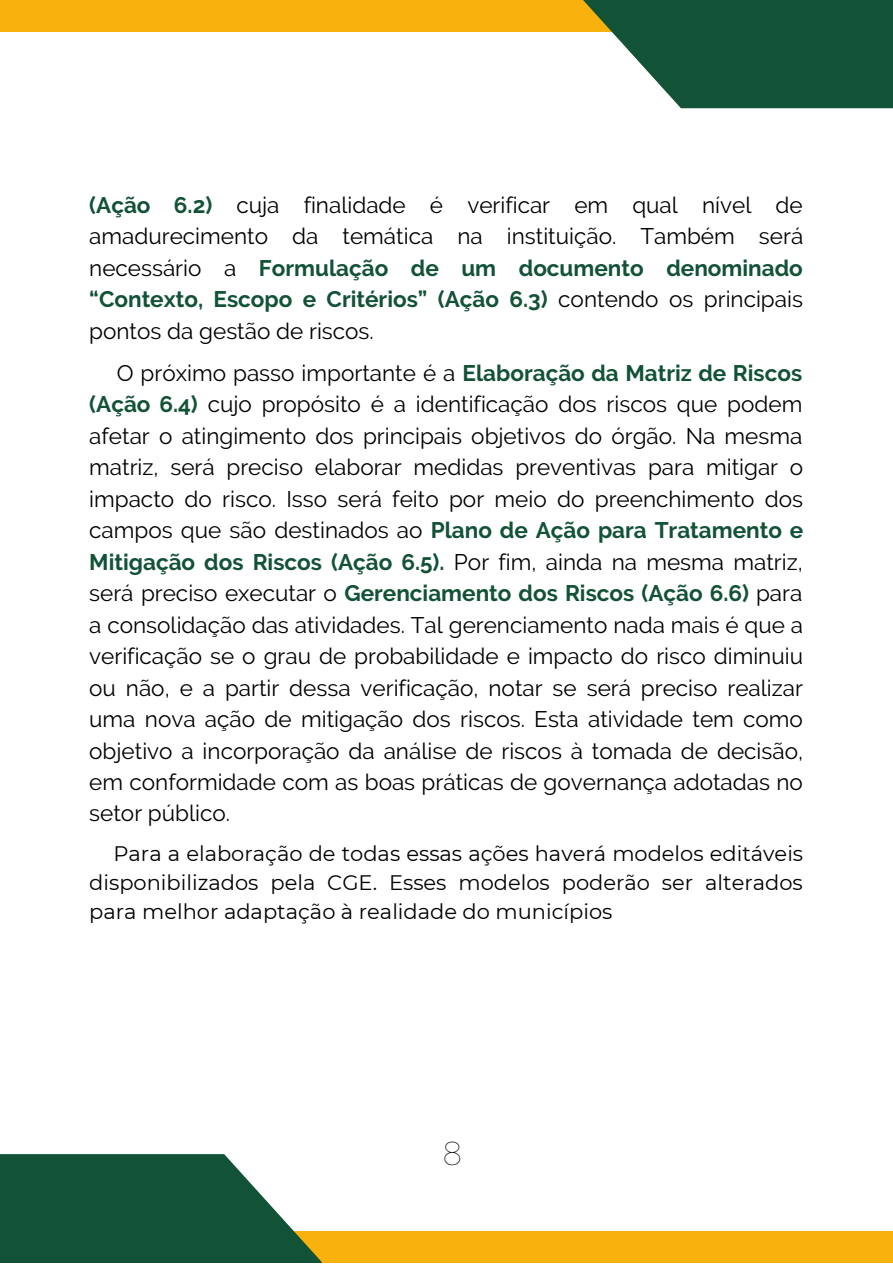
<style>
.page{position:relative;width:893px;height:1264px;background:#fff}
.page>*{position:absolute;margin:0;border:0;box-sizing:border-box;transform-origin:0 0}
.t1{font:100 33px "Raleway";color:#000}
.t2{font:22.5px/31.5px "Raleway";color:#000;text-align:justify}
.t3{font:21px/29.2px "Montserrat";color:#000;text-align:justify}
.s1{font-weight:700;color:#125236}
</style>
<div class="page">
<div style="left:0;top:0;width:892px;height:32px;background:#f8b10d"></div>
<div style="left:0;top:1230px;width:892px;height:32px;background:#f8b10d"></div>
<div style="left:0;top:1154px;width:322px;height:108px;background:#125236"></div>
<svg style="left:583px;top:0;width:309px;height:108px;fill:#125236"></svg>
<p class="t2" style="left:89px;top:189px;width:715px"><span class="s1">(Ação 6.2)</span> cuja finalidade é verificar em qual nível de amadurecimento da temática na instituição. Também será necessário a <span class="s1">Formulação de um documento denominado “Contexto, Escopo e Critérios” (Ação 6.3)</span> contendo os principais pontos da gestão de riscos.</p>
<p class="t2" style="left:89px;top:357px;width:715px;text-indent:27px">O próximo passo importante é a <span class="s1">Elaboração da Matriz de Riscos (Ação 6.4)</span> cujo propósito é a identificação dos riscos que podem afetar o atingimento dos principais objetivos do órgão. Na mesma matriz, será preciso elaborar medidas preventivas para mitigar o impacto do risco. Isso será feito por meio do preenchimento dos campos que são destinados ao <span class="s1">Plano de Ação para Tratamento e Mitigação dos Riscos (Ação 6.5).</span> Por fim, ainda na mesma matriz, será preciso executar o <span class="s1">Gerenciamento dos Riscos (Ação 6.6)</span> para a consolidação das atividades. Tal gerenciamento nada mais é que a verificação se o grau de probabilidade e impacto do risco diminuiu ou não, e a partir dessa verificação, notar se será preciso realizar uma nova ação de mitigação dos riscos. Esta atividade tem como objetivo a incorporação da análise de riscos à tomada de decisão, em conformidade com as boas práticas de governança adotadas no setor público.</p>
<p class="t3" style="left:89px;top:838px;width:715px;text-indent:24px">Para a elaboração de todas essas ações haverá modelos editáveis disponibilizados pela CGE. Esses modelos poderão ser alterados para melhor adaptação à realidade do municípios</p>
<h1 class="t1" style="left:443px;top:1134px;width:21px">8</h1>
</div>
